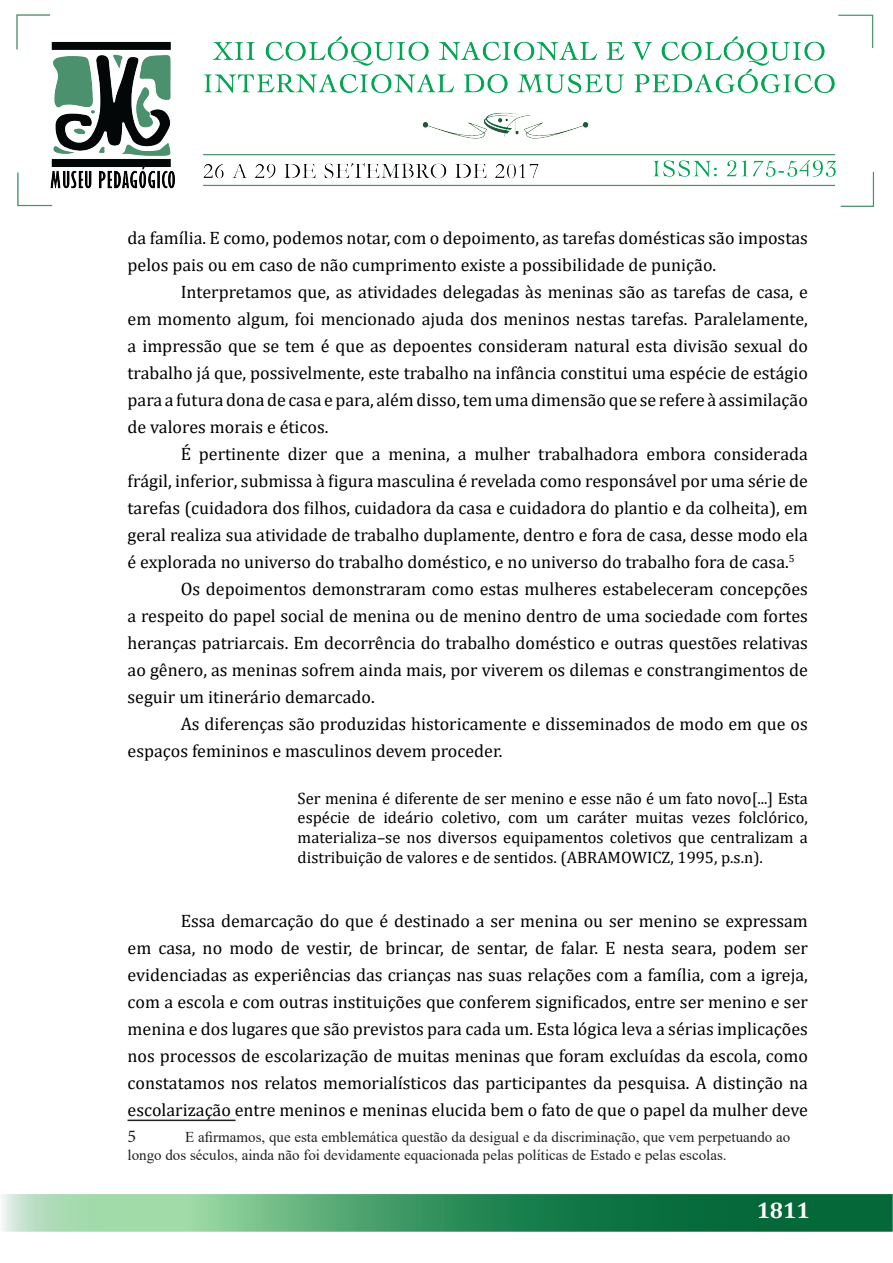
<style>
.page{position:relative;width:893px;height:1263px;background:#fff}
.page>*{position:absolute;margin:0;border:0;box-sizing:border-box;transform-origin:0 0}
.t1{font:700 22.5px "Cambria";color:#fff}
.t2{font:18px/27px "Cambria";color:#000;text-align:justify}
.t3{font:18px "Minion Pro";color:#231f20}
.t4{font:16.5px/19.8px "Cambria";color:#000;text-align:justify}
.t5{font:15px/18px "Times New Roman";color:#231f20}
</style>
<div class="page">
<img style="left:2px;top:14px;width:890px;height:1218px">
<hr style="left:128px;top:1119px;width:108px;height:2px;background:#231f20">
<p class="t2" style="left:128px;top:224px;width:682px">da família. E como, podemos notar, com o depoimento, as tarefas domésticas são impostas pelos pais ou em caso de não cumprimento existe a possibilidade de punição.</p>
<p class="t2" style="left:128px;top:278px;width:682px;text-indent:53px">Interpretamos que, as atividades delegadas às meninas são as tarefas de casa, e em momento algum, foi mencionado ajuda dos meninos nestas tarefas. Paralelamente, a impressão que se tem é que as depoentes consideram natural esta divisão sexual do trabalho já que, possivelmente, este trabalho na infância constitui uma espécie de estágio para a futura dona de casa e para, além disso, tem uma dimensão que se refere à assimilação de valores morais e éticos.</p>
<p class="t2" style="left:181px;top:440px;width:629px">É pertinente dizer que a menina, a mulher trabalhadora embora considerada</p>
<p class="t2" style="left:128px;top:467px;width:682px">frágil, inferior, submissa à figura masculina é revelada como responsável por uma série de</p>
<p class="t2" style="left:128px;top:494px;width:682px">tarefas (cuidadora dos filhos, cuidadora da casa e cuidadora do plantio e da colheita), em</p>
<p class="t2" style="left:128px;top:521px;width:682px">geral realiza sua atividade de trabalho duplamente, dentro e fora de casa, desse modo ela</p>
<p class="t2" style="left:128px;top:548px;width:669px">é explorada no universo do trabalho doméstico, e no universo do trabalho fora de casa.<sup>5</sup></p>
<p class="t2" style="left:181px;top:575px;width:629px">Os depoimentos demonstraram como estas mulheres estabeleceram concepções</p>
<p class="t2" style="left:128px;top:602px;width:682px">a respeito do papel social de menina ou de menino dentro de uma sociedade com fortes</p>
<p class="t2" style="left:128px;top:629px;width:682px">heranças patriarcais. Em decorrência do trabalho doméstico e outras questões relativas</p>
<p class="t2" style="left:128px;top:656px;width:682px">ao gênero, as meninas sofrem ainda mais, por viverem os dilemas e constrangimentos de</p>
<p class="t2" style="left:128px;top:683px;width:249px">seguir um itinerário demarcado.</p>
<p class="t2" style="left:181px;top:710px;width:629px">As diferenças são produzidas historicamente e disseminados de modo em que os</p>
<p class="t2" style="left:128px;top:737px;width:376px">espaços femininos e masculinos devem proceder.</p>
<p class="t4" style="left:298px;top:788px;width:512px">Ser menina é diferente de ser menino e esse não é um fato novo[...] Esta espécie de ideário coletivo, com um caráter muitas vezes folclórico, materializa–se nos diversos equipamentos coletivos que centralizam a distribuição de valores e de sentidos. (ABRAMOWICZ, 1995, p.s.n).</p>
<p class="t2" style="left:128px;top:908px;width:682px;text-indent:53px">Essa demarcação do que é destinado a ser menina ou ser menino se expressam em casa, no modo de vestir, de brincar, de sentar, de falar. E nesta seara, podem ser evidenciadas as experiências das crianças nas suas relações com a família, com a igreja, com a escola e com outras instituições que conferem significados, entre ser menino e ser menina e dos lugares que são previstos para cada um. Esta lógica leva a sérias implicações nos processos de escolarização de muitas meninas que foram excluídas da escola, como constatamos nos relatos memorialísticos das participantes da pesquisa. A distinção na escolarização entre meninos e meninas elucida bem o fato de que o papel da mulher deve</p>
<p class="t3" style="left:128px;top:1124px;width:10px">5</p>
<p class="t5" style="left:128px;top:1127px;width:664px;text-indent:58px">E afirmamos, que esta emblemática questão da desigual e da discriminação, que vem perpetuando ao longo dos séculos, ainda não foi devidamente equacionada pelas políticas de Estado e pelas escolas.</p>
<p class="t1" style="left:757px;top:1195px;width:55px">1811</p>
</div>
